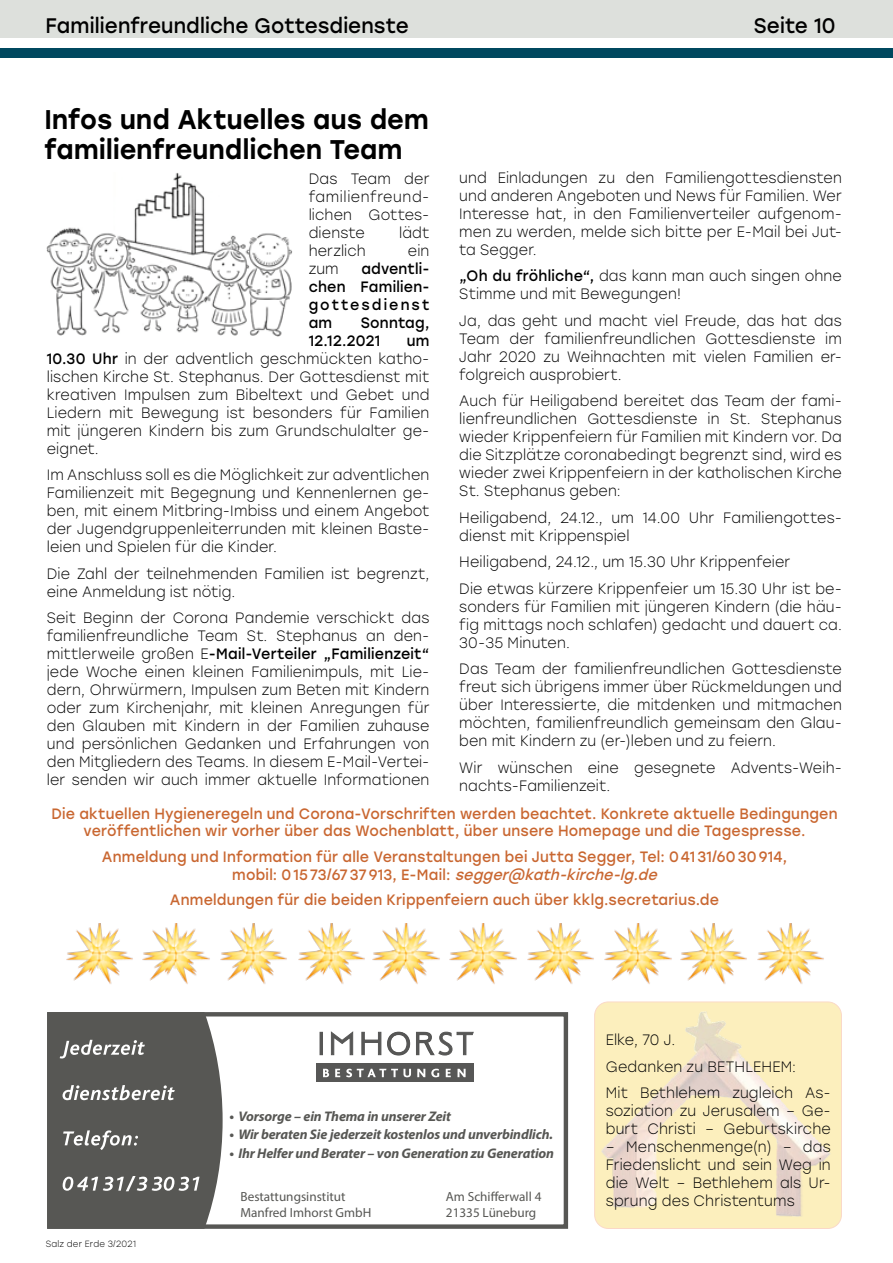
<style>
.page{position:relative;width:893px;height:1263px;background:#fff}
.page>*{position:absolute;margin:0;border:0;box-sizing:border-box;transform-origin:0 0}
.t1{font:500 27px/30px "Stolzl";letter-spacing:.005em;color:#000;scale:.95 1}
.t2{font:21px "Stolzl";letter-spacing:.005em;color:#000;scale:.95 1}
.t3{font:300 15px/18px "Stolzl";letter-spacing:.01em;color:#000;text-align:justify;scale:.95 1}
.t4{font:15px/16.5px "Stolzl";letter-spacing:.015em;color:#c96731;text-align:center;scale:.95 1}
.t5{font:15px/18px "Stolzl";letter-spacing:.015em;color:#000;text-align:justify;scale:.95 1}
.t6{font:italic 700 13.95px "Myriad Pro";letter-spacing:-.01em;color:#575754}
.t7{font:13.2px/15.9px "Myriad Pro";color:#575754}
.t8{font:300 9px "Stolzl";letter-spacing:.03em;color:#000;scale:.95 1}
.s1{font-weight:400}
.s2{font-style:italic}
</style>
<div class="page">
<div style="left:0;top:0;width:893px;height:38px;background:#dde0dc"></div>
<div style="left:0;top:49px;width:892px;height:9px;background:#00485f"></div>
<div style="left:316px;top:1063px;width:158px;height:19px;background:#575756"></div>
<svg style="left:323px;top:1069px;width:6px;height:8px"></svg>
<svg style="left:335px;top:1069px;width:5px;height:8px"></svg>
<svg style="left:346px;top:1069px;width:65px;height:8px"></svg>
<svg style="left:417px;top:1069px;width:8px;height:8px"></svg>
<svg style="left:431px;top:1069px;width:8px;height:8px"></svg>
<svg style="left:446px;top:1069px;width:5px;height:8px"></svg>
<svg style="left:458px;top:1069px;width:8px;height:8px"></svg>
<div style="left:320px;top:1032px;width:3px;height:23px;border:1px solid #575756"></div>
<svg style="left:331px;top:1031px;width:22px;height:24px"></svg>
<svg style="left:416px;top:1031px;width:58px;height:25px"></svg>
<svg style="left:361px;top:1031px;width:49px;height:25px"></svg>
<svg style="left:52px;top:1017px;width:171px;height:207px;background:#666663"></svg>
<div style="left:47px;top:1012px;width:521px;height:217px;border:4px solid #575754"></div>
<img style="left:46px;top:172px;width:247px;height:164px">
<div style="left:595px;top:1002px;width:246px;height:226px;background:#fcefbd;border-radius:14px"></div>
<img style="left:601px;top:1011px;width:229px;height:206px">
<div style="left:594px;top:1001px;width:248px;height:228px;border:1px solid #ed6c2a;border-radius:14px"></div>
<img style="left:66px;top:923px;width:67px;height:61px">
<img style="left:298px;top:923px;width:67px;height:61px">
<img style="left:220px;top:923px;width:67px;height:61px">
<img style="left:142px;top:923px;width:68px;height:61px">
<img style="left:680px;top:923px;width:67px;height:61px">
<img style="left:757px;top:923px;width:67px;height:61px">
<img style="left:372px;top:923px;width:68px;height:61px">
<img style="left:604px;top:923px;width:68px;height:61px">
<img style="left:527px;top:923px;width:67px;height:61px">
<img style="left:449px;top:923px;width:68px;height:61px">
<h2 class="t2" style="left:45px;top:11px;width:384px">Familienfreundliche Gottesdienste</h2>
<h2 class="t2" style="left:754px;top:11px;width:87px">Seite 10</h2>
<h1 class="t1" style="left:44px;top:103px;width:406px">Infos und Aktuelles aus dem familienfreundlichen Team</h1>
<p class="t3" style="left:309px;top:169px;width:129px">Das Team der familienfreund&shy;lichen Gottes&shy;dienste</p>
<p class="t3" style="left:459px;top:168px;width:404px">und Einladungen zu den Familiengottesdiensten und anderen Angeboten und News für Familien. Wer Interesse hat, in den Familienverteiler aufgenom&shy;men zu werden, melde sich bitte per E-Mail bei Jut&shy;ta Segger.</p>
<p class="t3" style="left:459px;top:266px;width:404px"><span class="s1">„Oh du fröhliche“,</span> das kann man auch singen ohne<br>Stimme und mit Bewegungen!</p>
<p class="t3" style="left:459px;top:311px;width:404px">Ja, das geht und macht viel Freude, das hat das Team der familienfreundlichen Gottesdienste im Jahr 2020 zu Weihnachten mit vielen Familien er&shy;folgreich ausprobiert.</p>
<p class="t3" style="left:459px;top:391px;width:404px">Auch für Heiligabend bereitet das Team der fami&shy;lienfreundlichen Gottesdienste in St. Stephanus wieder Krippenfeiern für Familien mit Kindern vor. Da die Sitzplätze coronabedingt begrenzt sind, wird es wieder zwei Krippenfeiern in der katholischen Kirche St. Stephanus geben:</p>
<p class="t3" style="left:459px;top:508px;width:404px">Heiligabend, 24.12., um 14.00 Uhr Familiengottes&shy;dienst mit Krippenspiel</p>
<p class="t3" style="left:459px;top:548px;width:404px;line-height:26.5px">Heiligabend, 24.12., um 15.30 Uhr Krippenfeier<br>Die etwas kürzere Krippenfeier um 15.30 Uhr ist be-</p>
<p class="t3" style="left:459px;top:597px;width:404px">sonders für Familien mit jüngeren Kindern (die häu&shy;fig mittags noch schlafen) gedacht und dauert ca.<br>30-35 Minuten.</p>
<p class="t3" style="left:459px;top:659px;width:404px">Das Team der familienfreundlichen Gottesdienste freut sich übrigens immer über Rückmeldungen und über Interessierte, die mitdenken und mitmachen möchten, familienfreundlich gemeinsam den Glau&shy;ben mit Kindern zu (er-)leben und zu feiern.</p>
<p class="t3" style="left:459px;top:758px;width:404px">Wir wünschen eine gesegnete Advents-Weih&shy;nachts-Familienzeit.</p>
<p class="t4" style="left:51px;top:805px;width:829px">Die aktuellen Hygieneregeln und Corona-Vorschriften werden beachtet. Konkrete aktuelle Bedingungen veröffentlichen wir vorher über das Wochenblatt, über unsere Homepage und die Tagespresse.</p>
<p class="t4" style="left:102px;top:847px;width:723px;line-height:18px">Anmeldung und Information für alle Veranstaltungen bei Jutta Segger, Tel: 0 41 31/60 30 914, m o b i l : 0 1 5 7 3 /67 3 7 9 1 3 , E - M a i l : <span class="s2">segger@kath-kirche-lg.de</span></p>
<p class="t4" style="left:170px;top:891px;width:580px">Anmeldungen für die beiden Krippenfeiern auch über kklg.secretarius.de</p>
<p class="t3" style="left:399px;top:223px;width:33px">lädt</p>
<p class="t3" style="left:309px;top:241px;width:62px">herzlich</p>
<p class="t3" style="left:408px;top:241px;width:24px">ein</p>
<p class="t3" style="left:309px;top:259px;width:33px">zum</p>
<p class="t5" style="left:309px;top:259px;width:129px;text-indent:53px">adventli&shy;chen Familien&shy;gottesdienst am</p>
<p class="t5" style="left:309px;top:313px;width:129px;text-indent:52px">Sonntag,<br>12.12.2021</p>
<p class="t3" style="left:47px;top:331px;width:404px;text-indent:360px"><span class="s1">um 10.30 Uhr</span> in der adventlich geschmückten katho&shy;lischen Kirche St. Stephanus. Der Gottesdienst mit kreativen Impulsen zum Bibeltext und Gebet und Liedern mit Bewegung ist besonders für Familien mit jüngeren Kindern bis zum Grundschulalter ge&shy;eignet.</p>
<p class="t3" style="left:47px;top:465px;width:404px">Im Anschluss soll es die Möglichkeit zur adventlichen Familienzeit mit Begegnung und Kennenlernen ge&shy;ben, mit einem Mitbring-Imbiss und einem Angebot der Jugendgruppenleiterrunden mit kleinen Baste&shy;leien und Spielen für die Kinder.</p>
<p class="t3" style="left:47px;top:564px;width:404px">Die Zahl der teilnehmenden Familien ist begrenzt, eine Anmeldung ist nötig.</p>
<p class="t3" style="left:47px;top:608px;width:404px">Seit Beginn der Corona Pandemie verschickt das familienfreundliche Team St. Stephanus an den&shy;mittlerweile großen E<span class="s1">-Mail-Verteiler „Familienzeit“ </span>jede Woche einen kleinen Familienimpuls, mit Lie&shy;dern, Ohrwürmern, Impulsen zum Beten mit Kindern oder zum Kirchenjahr, mit kleinen Anregungen für den Glauben mit Kindern in der Familien zuhause und persönlichen Gedanken und Erfahrungen von den Mitgliedern des Teams. In diesem E-Mail-Vertei&shy;ler senden wir auch immer aktuelle Informationen</p>
<p class="t8" style="left:46px;top:1237px;width:97px">Salz der Erde 3/2021</p>
<p class="t6" style="left:230px;top:1107px;width:223px">• Vorsorge – ein Thema in unserer Zeit</p>
<p class="t6" style="left:230px;top:1126px;width:325px">• Wir beraten Sie jederzeit kostenlos und unverbindlich.</p>
<p class="t6" style="left:230px;top:1144px;width:326px">• Ihr Helfer und Berater – von Generation zu Generation</p>
<p class="t7" style="left:240px;top:1188px;width:132px">Bestattungsinstitut<br>Manfred Imhorst GmbH</p>
<p class="t7" style="left:446px;top:1188px;width:97px">Am Schifferwall 4<br>21335 Lüneburg</p>
<p class="t3" style="left:606px;top:1026px;width:238px;line-height:26.5px;text-align:left">Elke, 70 J.<br>Gedanken zu BETHLEHEM:<br>Mit Bethlehem zugleich As-</p>
<p class="t3" style="left:606px;top:1101px;width:238px">soziation zu Jerusalem – Ge&shy;burt Christi – Geburtskirche</p>
<p class="t3" style="left:606px;top:1137px;width:238px">– Menschenmenge(n) – das Friedenslicht und sein Weg in die Welt – Bethlehem als Ur&shy;sprung des Christentums</p>
</div>
